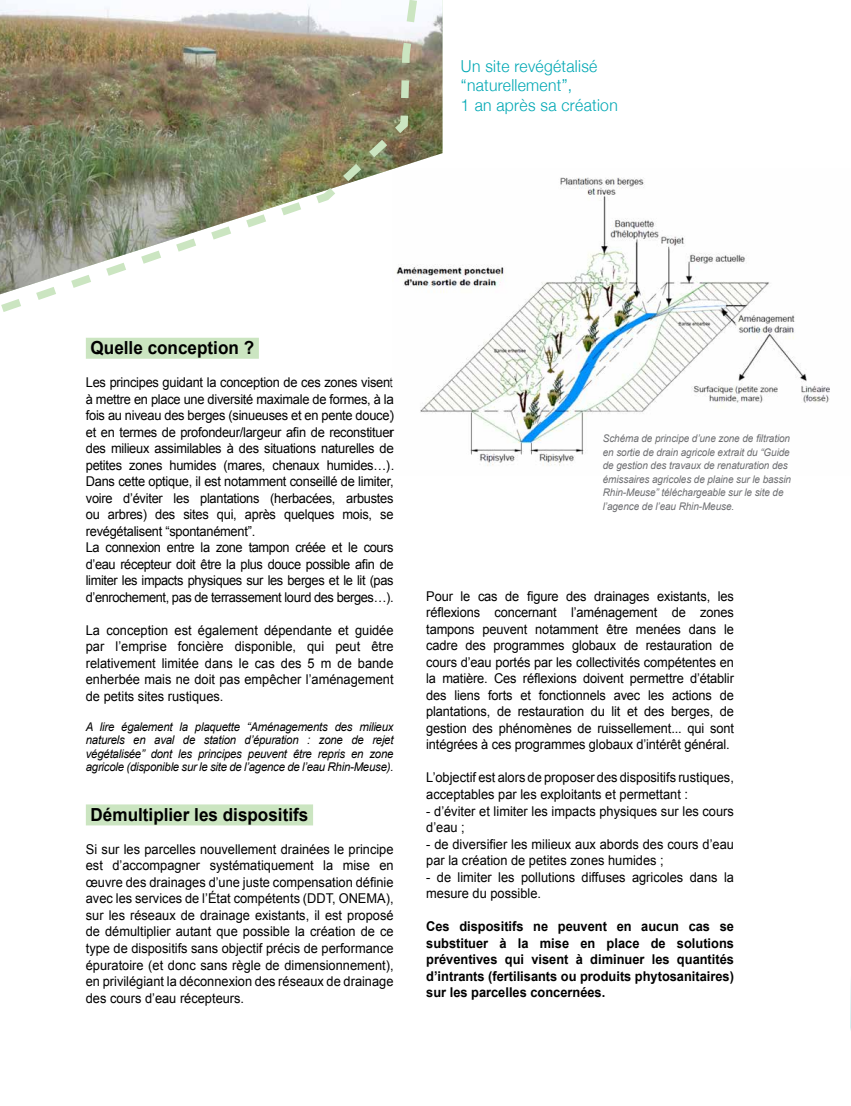
<style>
.page{position:relative;width:851px;height:1106px;background:#fff}
.page>*{position:absolute;margin:0;border:0;box-sizing:border-box;transform-origin:0 0}
.t1{font:700 18px "Arial";color:#000;scale:.95 1}
.t2{font:300 16.5px/19.5px "Helvetica Neue";letter-spacing:.02em;color:#00a8b4;scale:.95 1}
.t3{font:13.5px/16.5px "Arial";letter-spacing:-.02em;color:#000;text-align:justify;scale:.95 1}
.t4{font:13.5px/16.5px "Arial";color:#000;scale:.95 1}
.t5{font:700 13.5px/16.5px "Arial";color:#000;text-align:justify;scale:.95 1}
.t6{font:italic 12px/13.5px "Arial";letter-spacing:-.02em;color:#000;text-align:justify;scale:.95 1}
.t7{font:italic 10.5px/13.5px "Arial";letter-spacing:-.01em;color:#6d6e71;scale:.95 1}
</style>
<div class="page">
<svg style="left:850px;top:981px;width:1px;height:50px"></svg>
<div style="left:86px;top:338px;width:173px;height:21px;background:#cbe5c1"></div>
<div style="left:86px;top:804px;width:227px;height:21px;background:#cbe5c1"></div>
<img style="left:426px;top:8px;width:16px;height:151px">
<img style="left:420px;top:177px;width:410px;height:289px">
<svg style="left:0;top:0;width:426px;height:340px"></svg>
<p class="t2" style="left:461px;top:55px;width:166px">Un site revégétalisé “naturellement”,<br>1 an après sa création</p>
<h1 class="t1" style="left:91px;top:336px;width:174px">Quelle conception ?</h1>
<p class="t3" style="left:86px;top:374px;width:325px;text-align:left">Les principes guidant la conception de ces zones visent à mettre en place une diversité maximale de formes, à la fois au niveau des berges (sinueuses et en pente douce) et en termes de profondeur/largeur afin de reconstituer des milieux assimilables à des situations naturelles de petites zones humides (mares, chenaux humides…).<br>Dans cette optique, il est notamment conseillé de limiter, voire d’éviter les plantations (herbacées, arbustes ou arbres) des sites qui, après quelques mois, se revégétalisent “spontanément”.<br>La connexion entre la zone tampon créée et le cours d’eau récepteur doit être la plus douce possible afin de limiter les impacts physiques sur les berges et le lit (pas d’enrochement, pas de terrassement lourd des berges…).</p>
<p class="t3" style="left:86px;top:622px;width:325px">La conception est également dépendante et guidée par l’emprise foncière disponible, qui peut être relativement limitée dans le cas des 5 m de bande enherbée mais ne doit pas empêcher l’aménagement de petits sites rustiques.</p>
<p class="t6" style="left:86px;top:720px;width:325px">A lire également la plaquette “Aménagements des milieux naturels en aval de station d’épuration : zone de rejet végétalisée” dont les principes peuvent être repris en zone agricole (disponible sur le site de l’agence de l’eau Rhin-Meuse).</p>
<h1 class="t1" style="left:91px;top:802px;width:231px">Démultiplier les dispositifs</h1>
<p class="t3" style="left:86px;top:841px;width:325px">Si sur les parcelles nouvellement drainées le principe est d’accompagner systématiquement la mise en œuvre des drainages d’une juste compensation définie avec les services de l’État compétents (DDT, ONEMA), sur les réseaux de drainage existants, il est proposé de démultiplier autant que possible la création de ce type de dispositifs sans objectif précis de performance épuratoire (et donc sans règle de dimensionnement), en privilégiant la déconnexion des réseaux de drainage des cours d’eau récepteurs.</p>
<p class="t7" style="left:602px;top:432px;width:199px">Schéma de principe d’une zone de filtration en sortie de drain agricole extrait du “Guide de gestion des travaux de renaturation des émissaires agricoles de plaine sur le bassin Rhin-Meuse” téléchargeable sur le site de l’agence de l’eau Rhin-Meuse.</p>
<p class="t3" style="left:426px;top:588px;width:325px">Pour le cas de figure des drainages existants, les réflexions concernant l’aménagement de zones tampons peuvent notamment être menées dans le cadre des programmes globaux de restauration de cours d’eau portés par les collectivités compétentes en la matière. Ces réflexions doivent permettre d’établir des liens forts et fonctionnels avec les actions de plantations, de restauration du lit et des berges, de gestion des phénomènes de ruissellement... qui sont intégrées à ces programmes globaux d’intérêt général.</p>
<p class="t4" style="left:426px;top:769px;width:325px">L’objectif est alors de proposer des dispositifs rustiques, acceptables par les exploitants et permettant :</p>
<p class="t4" style="left:426px;top:802px;width:325px">- d’éviter et limiter les impacts physiques sur les cours d’eau ;</p>
<p class="t4" style="left:426px;top:835px;width:325px">- de diversifier les milieux aux abords des cours d’eau par la création de petites zones humides ;</p>
<p class="t4" style="left:426px;top:868px;width:325px">- de limiter les pollutions diffuses agricoles dans la mesure du possible.</p>
<p class="t5" style="left:426px;top:918px;width:325px">Ces dispositifs ne peuvent en aucun cas se substituer à la mise en place de solutions préventives qui visent à diminuer les quantités d’intrants (fertilisants ou produits phytosanitaires) sur les parcelles concernées.</p>
</div>
